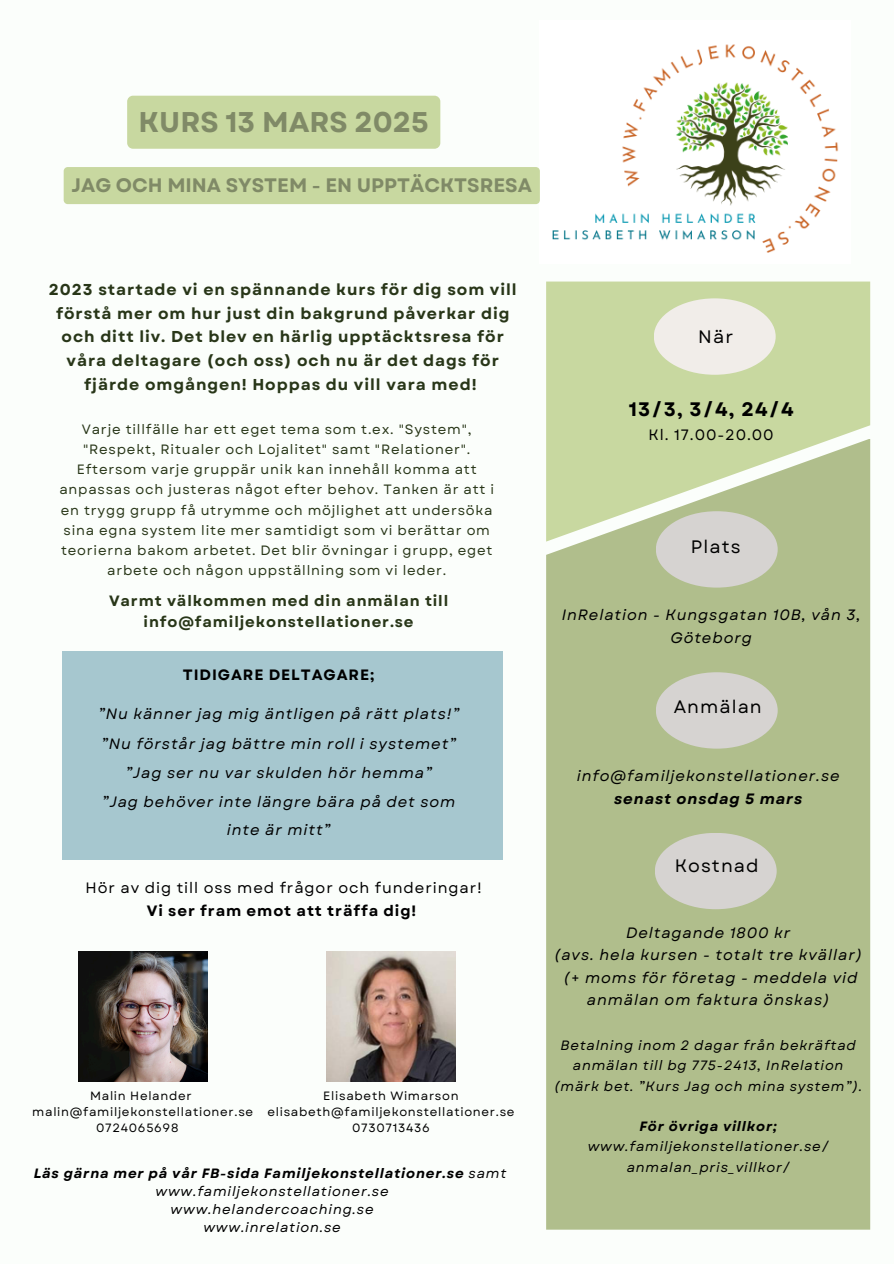
<style>
.page{position:relative;width:894px;height:1264px;background:#fff}
.page>*{position:absolute;margin:0;border:0;box-sizing:border-box;transform-origin:0 0}
.t1{font:700 28.5px "Garet";color:#808a67}
.t2{font:700 19.5px "Garet";color:#808a67}
.t3{font:700 19.5px "Garet";color:#000}
.t4{font:18px "Garet";letter-spacing:.06em;color:#000}
.t5{font:700 15.75px/23.7px "Garet";letter-spacing:.06em;color:#283618;text-align:center}
.t6{font:italic 15px/22.5px "Garet";letter-spacing:.06em;color:#000;text-align:center}
.t7{font:700 15px/21.3px "Garet";letter-spacing:.06em;color:#283618;text-align:center}
.t8{font:15px "Garet";letter-spacing:.06em;color:#000}
.t9{font:700 15px "Garet";letter-spacing:.06em;color:#000}
.t10{font:13.5px/20.2px "Garet";letter-spacing:.06em;color:#283618;text-align:center}
.t11{font:italic 13.5px/20.2px "Garet";letter-spacing:.06em;color:#000;text-align:center}
.t12{font:italic 700 13.5px "Garet";letter-spacing:.06em;color:#000}
.t13{font:12px "Garet";letter-spacing:.06em;color:#000}
.s1{font-weight:400}
.s2{font-weight:700}
</style>
<div class="page">
<div style="left:0;top:0;width:893px;height:1263px;background:#fbfefb"></div>
<img style="left:539px;top:44px;width:299px;height:209px">
<div style="left:546px;top:541px;width:323px;height:688px;background:#b0be8c"></div>
<svg style="left:546px;top:281px;width:323px;height:260px;background:#c7d6a2"></svg>
<div style="left:654px;top:832px;width:122px;height:77px;background:#d6d3d1;border-radius:50%"></div>
<div style="left:63px;top:651px;width:439px;height:208px;background:#a6c7cf"></div>
<div style="left:655px;top:511px;width:122px;height:76px;background:#d6d3d1;border-radius:50%"></div>
<div style="left:655px;top:672px;width:122px;height:76px;background:#d6d3d1;border-radius:50%"></div>
<div style="left:653px;top:298px;width:122px;height:77px;background:#f1ede9;border-radius:50%"></div>
<img style="left:78px;top:951px;width:129px;height:130px">
<img style="left:326px;top:951px;width:130px;height:130px">
<div style="left:127px;top:96px;width:313px;height:53px;background:#c8d8a0;border-radius:6px"></div>
<div style="left:64px;top:167px;width:475px;height:37px;background:#c8d8a0"></div>
<p class="t1" style="left:138px;top:101px;width:292px">KURS 13 MARS 2025</p>
<p class="t2" style="left:71px;top:171px;width:462px">JAG OCH MINA SYSTEM - EN UPPTÄCKTSRESA</p>
<p class="t5" style="left:49px;top:278px;width:469px">2023 startade vi en spännande kurs för dig som vill förstå mer om hur just din bakgrund påverkar dig och ditt liv. Det blev en härlig upptäcktsresa för våra deltagare (och oss) och nu är det dags för fjärde omgången! Hoppas du vill vara med!</p>
<h6 class="t10" style="left:59px;top:419px;width:436px">Varje tillfälle har ett eget tema som t.ex. "System", "Respekt, Ritualer och Lojalitet" samt "Relationer".<br>Eftersom varje gruppär unik kan innehåll komma att anpassas och justeras något efter behov. Tanken är att i en trygg grupp få utrymme och möjlighet att undersöka sina egna system lite mer samtidigt som vi berättar om teorierna bakom arbetet. Det blir övningar i grupp, eget arbete och någon uppställning som vi leder.</h6>
<p class="t7" style="left:109px;top:590px;width:340px">Varmt välkommen med din anmälan till info@familjekonstellationer.se</p>
<p class="t9" style="left:183px;top:664px;width:193px">TIDIGARE DELTAGARE;</p>
<p class="t6" style="left:98px;top:703px;width:362px">”Nu känner jag mig äntligen på rätt plats!”</p>
<p class="t6" style="left:101px;top:732px;width:356px">”Nu förstår jag bättre min roll i systemet”</p>
<p class="t6" style="left:125px;top:761px;width:308px">”Jag ser nu var skulden hör hemma”</p>
<p class="t6" style="left:102px;top:790px;width:355px">”Jag behöver inte längre bära på det som</p>
<p class="t6" style="left:227px;top:818px;width:105px">inte är mitt”</p>
<p class="t8" style="left:86px;top:876px;width:397px">Hör av dig till oss med frågor och funderingar!</p>
<p class="t9" style="left:147px;top:900px;width:271px">Vi ser fram emot att träffa dig!</p>
<h3 class="t13" style="left:323px;top:1087px;width:137px">Elisabeth Wimarson</h3>
<p class="t13" style="left:267px;top:1103px;width:248px">elisabeth@familjekonstellationer.se</p>
<h4 class="t13" style="left:352px;top:1119px;width:79px">0730713436</h4>
<p class="t12" style="left:34px;top:1163px;width:474px">Läs gärna mer på vår FB-sida Familjekonstellationer.se <span class="s1">samt</span></p>
<h4 class="t11" style="left:155px;top:1180px;width:235px">www.familjekonstellationer.se</h4>
<p class="t11" style="left:170px;top:1198px;width:204px">www.helandercoaching.se</p>
<h4 class="t11" style="left:203px;top:1216px;width:139px">www.inrelation.se</h4>
<p class="t13" style="left:90px;top:1087px;width:103px">Malin Helander</p>
<p class="t13" style="left:32px;top:1103px;width:222px">malin@familjekonstellationer.se</p>
<h4 class="t13" style="left:96px;top:1119px;width:84px">0724065698</h4>
<p class="t4" style="left:698px;top:323px;width:36px">När</p>
<h1 class="t3" style="left:628px;top:395px;width:166px">13/3, 3/4, 24/4</h1>
<p class="t8" style="left:648px;top:423px;width:127px">Kl. 17.00-20.00</p>
<p class="t4" style="left:690px;top:533px;width:51px">Plats</p>
<h2 class="t6" style="left:561px;top:604px;width:300px">InRelation - Kungsgatan 10B, vån 3,<br>Göteborg</h2>
<p class="t4" style="left:673px;top:694px;width:89px">Anmälan</p>
<h6 class="t6" style="left:576px;top:764px;width:264px">info@familjekonstellationer.se <span class="s2">senast onsdag 5 mars</span></h6>
<p class="t4" style="left:674px;top:852px;width:85px">Kostnad</p>
<h5 class="t6" style="left:625px;top:921px;width:166px">Deltagande 1800 kr</h5>
<p class="t6" style="left:554px;top:943px;width:309px">(avs. hela kursen - totalt tre kvällar)</p>
<p class="t6" style="left:563px;top:966px;width:295px">(+ moms för företag - meddela vid anmälan om faktura önskas)</p>
<p class="t11" style="left:560px;top:1035px;width:297px">Betalning inom 2 dagar från bekräftad anmälan till bg 775-2413, InRelation</p>
<p class="t11" style="left:554px;top:1075px;width:310px">(märk bet. ”Kurs Jag och mina system”).</p>
<p class="t12" style="left:639px;top:1116px;width:139px">För övriga villkor;</p>
<p class="t11" style="left:587px;top:1136px;width:242px">www.familjekonstellationer.se/</p>
<p class="t11" style="left:626px;top:1156px;width:164px">anmalan_pris_villkor/</p>
</div>
